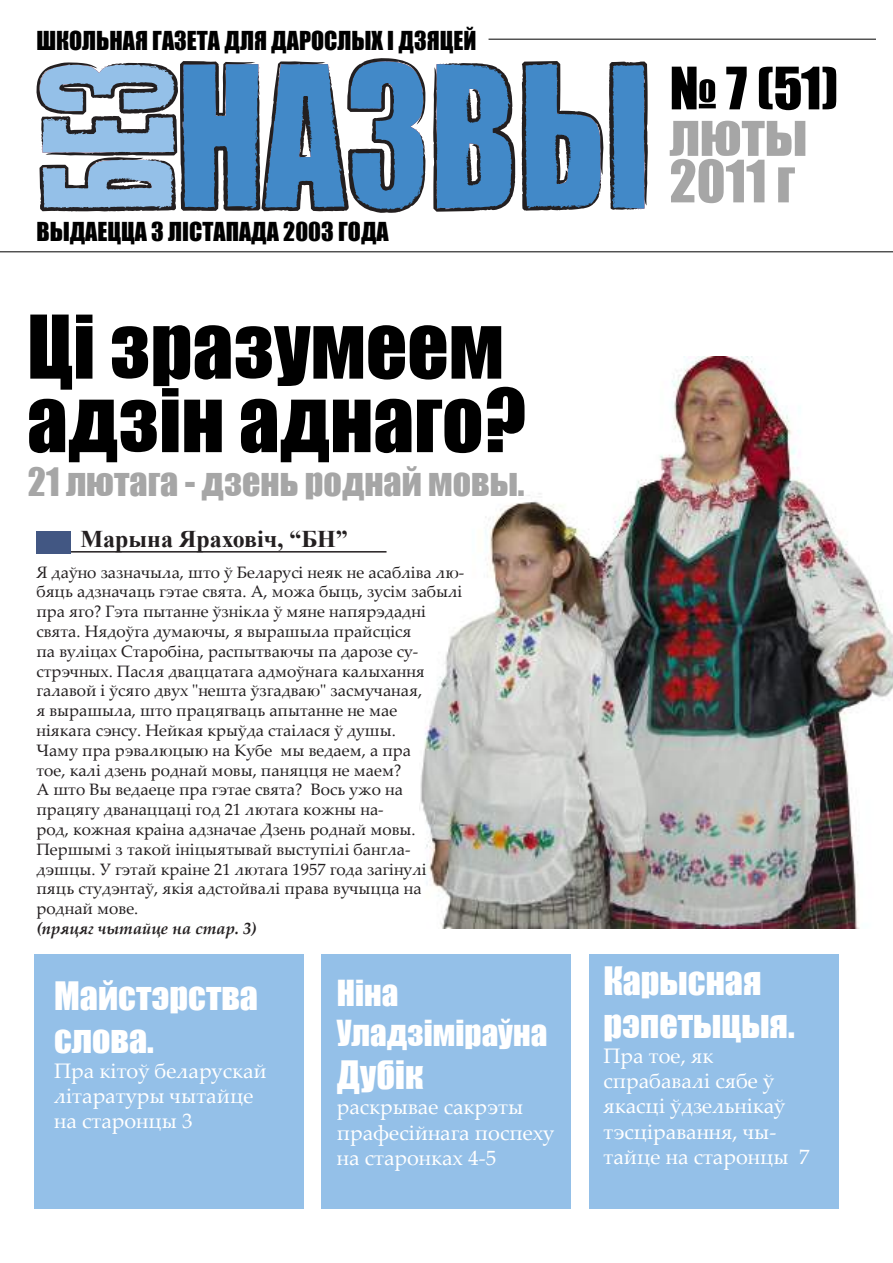
<style>
.page{position:relative;width:893px;height:1263px;background:#fff}
.page>*{position:absolute;margin:0;border:0;box-sizing:border-box;transform-origin:0 0}
.t1{font:81px/73.5px "Impact";color:#000}
.t2{font:54px/46.5px "Impact";color:#a6a6a6}
.t3{font:54px "Impact";color:#000}
.t4{font:36px/43.2px "Impact";color:#fff}
.t5{font:36px "Impact";color:#a6a6a6}
.t6{font:33px/39.6px "Impact";color:#fff}
.t7{font:24px "Impact";color:#000}
.t8{font:700 24px "Times New Roman";color:#231f20}
.t9{font:21px/25.2px "Palatino Linotype";color:#fff}
.t10{font:16.5px/19.8px "Palatino Linotype";color:#231f20}
.t11{font:italic 700 16.5px "Palatino Linotype";color:#231f20}
</style>
<div class="page">
<img style="left:419px;top:356px;width:474px;height:572px">
<div style="left:589px;top:954px;width:250px;height:255px;background:#94c0e8"></div>
<div style="left:35px;top:954px;width:269px;height:255px;background:#94c0e8"></div>
<div style="left:322px;top:954px;width:249px;height:255px;background:#94c0e8"></div>
<svg style="left:36px;top:58px;width:390px;height:155px"></svg>
<svg style="left:433px;top:63px;width:82px;height:149px;background:#5286b4"></svg>
<svg style="left:521px;top:61px;width:127px;height:150px"></svg>
<hr style="left:489px;top:39px;width:387px;height:1px;background:#000">
<hr style="left:0;top:251px;width:893px;height:1px;background:#000">
<div style="left:36px;top:531px;width:35px;height:23px;background:#425783"></div>
<hr style="left:71px;top:551px;width:315px;height:2px;background:#231f20">
<h3 class="t7" style="left:36px;top:22px;width:441px">ШКОЛЬНАЯ ГАЗЕТА ДЛЯ ДАРОСЛЫХ І ДЗЯЦЕЙ</h3>
<h3 class="t7" style="left:36px;top:213px;width:354px">ВЫДАЕЦЦА З ЛІСТАПАДА 2003 ГОДА</h3>
<h1 class="t1" style="left:27px;top:308px;width:500px">Ці зразумеем адзін аднаго?</h1>
<h3 class="t5" style="left:28px;top:454px;width:498px">21 лютага - дзень роднай мовы.</h3>
<h3 class="t8" style="left:81px;top:523px;width:269px">Марына Яраховіч, “БН”</h3>
<p class="t10" style="left:36px;top:561px;width:429px">Я даўно зазначыла, што ў Беларусі неяк не асабліва лю&shy;бяць адзначаць гэтае свята. А, можа быць, зусім забылі пра яго? Гэта пытанне ўзнікла ў мяне напярэдадні свята. Нядоўга думаючы, я вырашыла прайсціся<br>па вуліцах Старобіна, распытваючы па дарозе су&shy;стрэчных. Пасля дваццатага адмоўнага калыхання галавой і ўсяго двух "нешта ўзгадваю" засмучаная,<br>я вырашыла, што працягваць апытанне не мае<br>ніякага сэнсу. Нейкая крыўда стаілася ў душы.<br>Чаму пра рэвалюцыю на Кубе мы ведаем, а пра<br>тое, калі дзень роднай мовы, паняцця не маем?<br>А што Вы ведаеце пра гэтае свята? Вось ужо на працягу дванаццаці год 21 лютага кожны на-<br>род, кожная краіна адзначае Дзень роднай мовы.<br>Першымі з такой ініцыятывай выступілі бангла&shy;дэшцы. У гэтай краіне 21 лютага 1957 года загінулі пяць студэнтаў, якія адстойвалі права вучыцца на роднай мове.</p>
<p class="t11" style="left:36px;top:917px;width:222px">(пряцяг чытайце на стар. 3)</p>
<h3 class="t4" style="left:54px;top:973px;width:206px">Майстэрства слова.</h3>
<p class="t9" style="left:54px;top:1057px;width:214px">Пра кітоў беларускай літаратуры чытайце на старонцы 3</p>
<h3 class="t6" style="left:337px;top:973px;width:212px">Ніна<br>Уладзіміраўна</h3>
<h3 class="t4" style="left:337px;top:1052px;width:88px">Дубік</h3>
<p class="t9" style="left:337px;top:1094px;width:219px">раскрывае сакрэты прафесійнага поспеху на старонках 4-5</p>
<h2 class="t3" style="left:669px;top:46px;width:170px">№ 7 (51)</h2>
<h2 class="t2" style="left:669px;top:110px;width:139px">люты<br>2011 г</h2>
<h3 class="t4" style="left:603px;top:958px;width:193px">Карысная рэпетыцыя.</h3>
<p class="t9" style="left:603px;top:1042px;width:207px">Пра тое, як спрабавалі сябе ў якасці ўдзельнікаў тэсціравання, чы&shy;тайце на старонцы 7</p>
</div>
